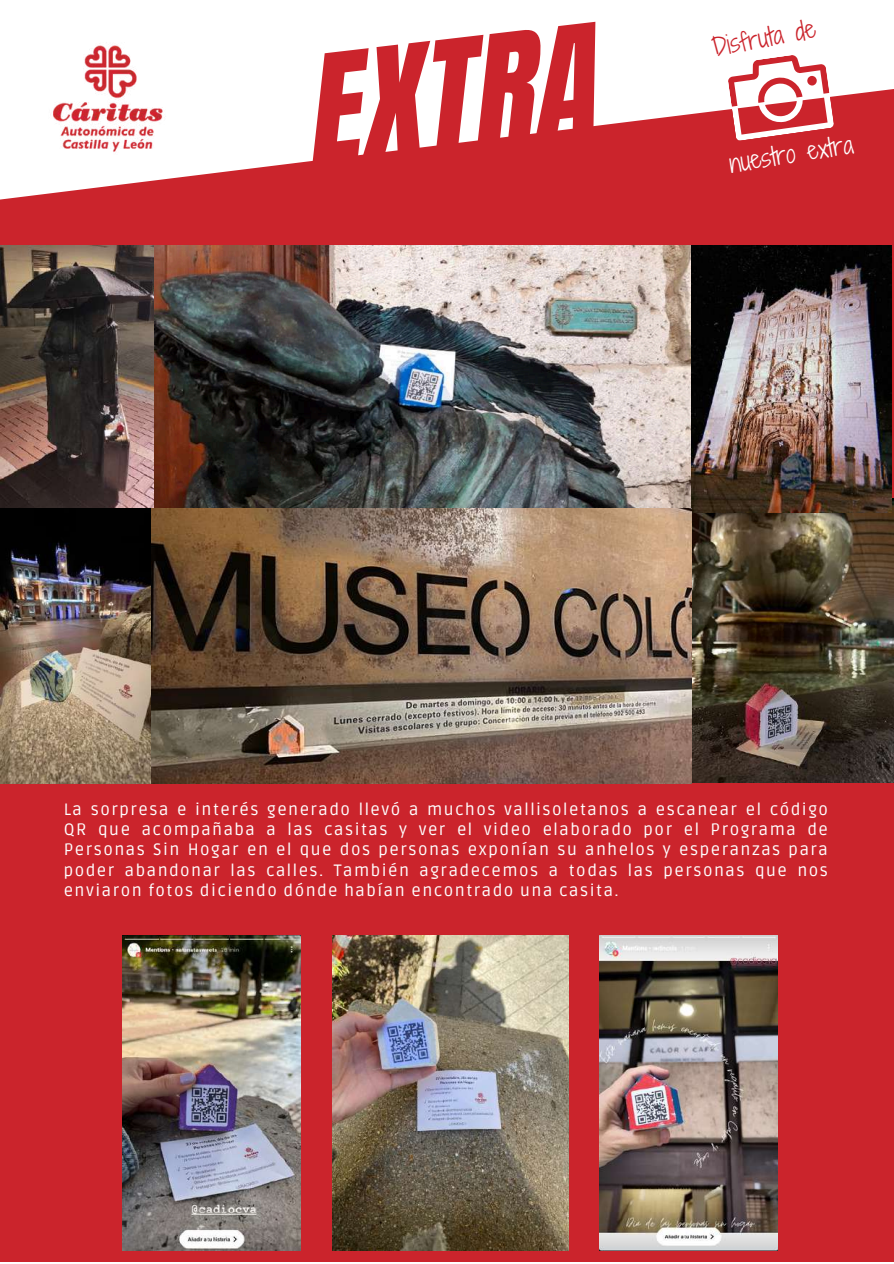
<style>
.page{position:relative;width:894px;height:1264px;background:#fff}
.page>*{position:absolute;margin:0;border:0;box-sizing:border-box;transform-origin:0 0}
.t1{font:128.4px "CA Generated";color:#cb242c}
.t2{font:24.15px "Shadows Into Light Two";color:#fff}
.t3{font:24.15px "Shadows Into Light Two";color:#cb242c}
.t4{font:16.5px/20.2px "Ruda";letter-spacing:.09em;color:#fff;text-align:justify}
</style>
<div class="page">
<div style="left:0;top:0;width:893px;height:1263px;background:#cb242c"></div>
<hr style="left:0;top:1262px;width:893px;height:1px;background:#fff">
<img style="left:691px;top:498px;width:202px;height:284px">
<svg style="left:0;top:0;width:893px;height:200px;fill:#fff"></svg>
<img style="left:36px;top:32px;width:144px;height:131px">
<svg style="left:725px;top:51px;width:109px;height:90px"></svg>
<img style="left:0;top:245px;width:691px;height:263px">
<img style="left:691px;top:245px;width:200px;height:267px">
<img style="left:0;top:508px;width:152px;height:275px">
<img style="left:152px;top:508px;width:539px;height:275px">
<img style="left:599px;top:935px;width:178px;height:315px">
<img style="left:332px;top:935px;width:236px;height:315px">
<img style="left:123px;top:935px;width:178px;height:315px">
<h1 class="t1" style="left:302px;top:21px;width:291px;rotate:-7deg">EXTRA</h1>
<h2 class="t3" style="left:709px;top:30px;width:106px;rotate:-11deg">Disfruta de</h2>
<h2 class="t2" style="left:726px;top:146px;width:126px;rotate:-9deg">nuestro extra</h2>
<p class="t4" style="left:64px;top:799px;width:765px">La sorpresa e interés generado llevó a muchos vallisoletanos a escanear el código QR que acompañaba a las casitas y ver el video elaborado por el Programa de Personas Sin Hogar en el que dos personas exponían su anhelos y esperanzas para poder abandonar las calles. También agradecemos a todas las personas que nos enviaron fotos diciendo dónde habían encontrado una casita.</p>
</div>
